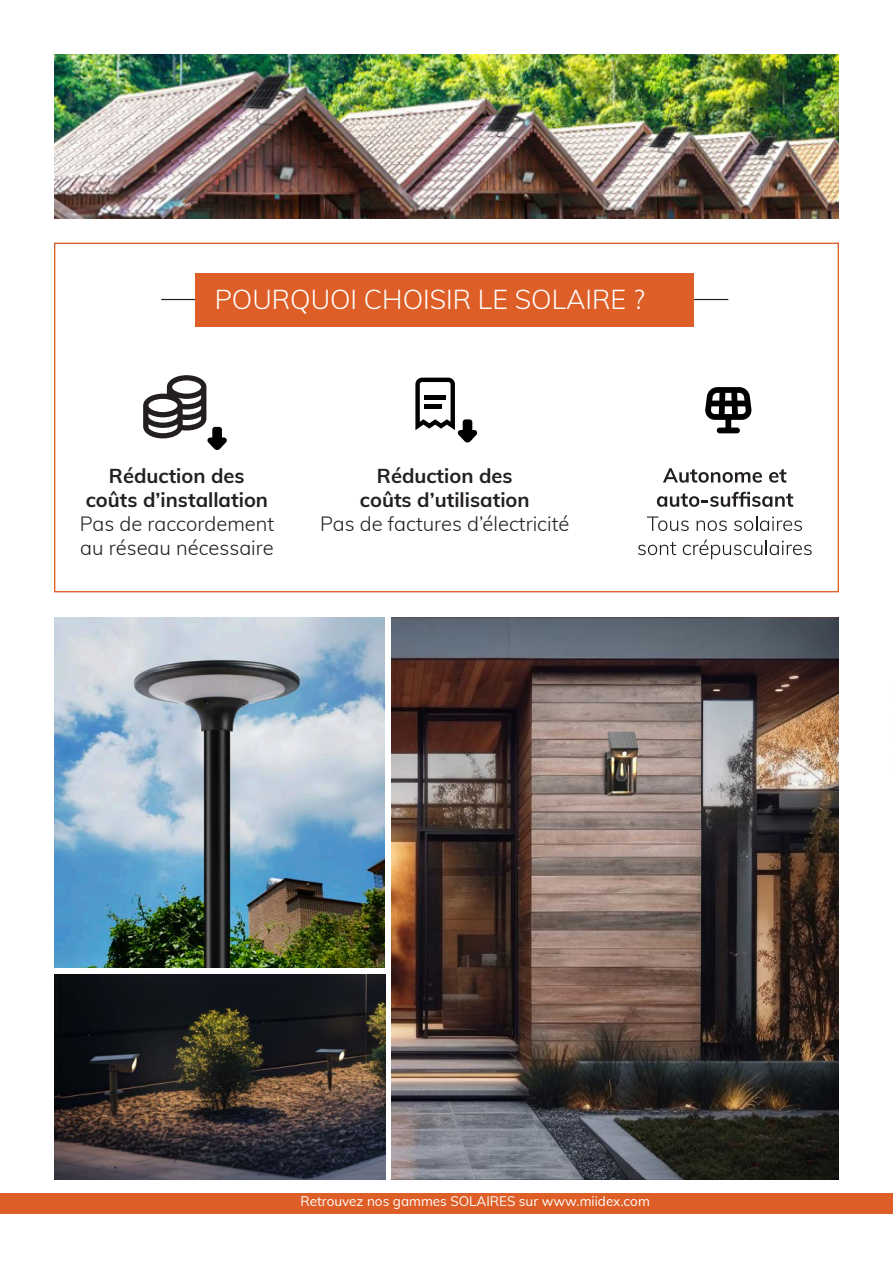
<style>
.page{position:relative;width:893px;height:1263px;background:#fff}
.page>*{position:absolute;margin:0;border:0;box-sizing:border-box;transform-origin:0 0}
.t1{font:300 26.7px "Muli";color:#fff}
.t2{font:700 20.1px/24.2px "Muli";color:#231f20;text-align:center}
.t3{font:300 20.1px/24.2px "Muli";color:#231f20}
.texte_eclaté{font:13.5px "Muli";color:#fff}
</style>
<div class="page">
<hr style="left:161px;top:299px;width:567px;height:1px;background:#231f20">
<div style="left:196px;top:273px;width:498px;height:53px;background:#dd5e26"></div>
<svg style="left:663px;top:468px;width:99px;height:15px"></svg>
<svg style="left:769px;top:469px;width:17px;height:14px"></svg>
<svg style="left:657px;top:492px;width:136px;height:15px"></svg>
<svg style="left:647px;top:516px;width:42px;height:15px"></svg>
<svg style="left:696px;top:520px;width:31px;height:11px"></svg>
<svg style="left:734px;top:516px;width:68px;height:15px"></svg>
<svg style="left:638px;top:542px;width:38px;height:13px"></svg>
<svg style="left:683px;top:539px;width:129px;height:20px"></svg>
<svg style="left:143px;top:375px;width:84px;height:75px"></svg>
<svg style="left:415px;top:378px;width:62px;height:65px"></svg>
<div style="left:424px;top:395px;width:22px;height:5px;background:#000001"></div>
<hr style="left:424px;top:404px;width:18px;height:4px;background:#000001">
<svg style="left:705px;top:387px;width:47px;height:46px"></svg>
<img style="left:54px;top:54px;width:785px;height:164px">
<img style="left:54px;top:618px;width:330px;height:349px">
<div style="left:1px;top:1193px;width:892px;height:20px;background:#dd5e26"></div>
<img style="left:391px;top:618px;width:448px;height:561px">
<img style="left:54px;top:974px;width:331px;height:205px">
<h1 class="t1" style="left:215px;top:280px;width:432px">POURQUOI CHOISIR LE SOLAIRE ?</h1>
<p class="t2" style="left:86px;top:462px;width:184px">Réduction des coûts d’installation</p>
<p class="t3" style="left:80px;top:511px;width:196px">Pas de raccordement au réseau nécessaire</p>
<p class="t2" style="left:360px;top:462px;width:171px">Réduction des coûts d’utilisation</p>
<p class="t3" style="left:320px;top:511px;width:251px">Pas de factures d’électricité</p>
<p class="texte_eclaté" style="left:301px;top:1192px;width:351px">Retrouvez nos gammes SOLAIRES sur www.miidex.com</p>
</div>
